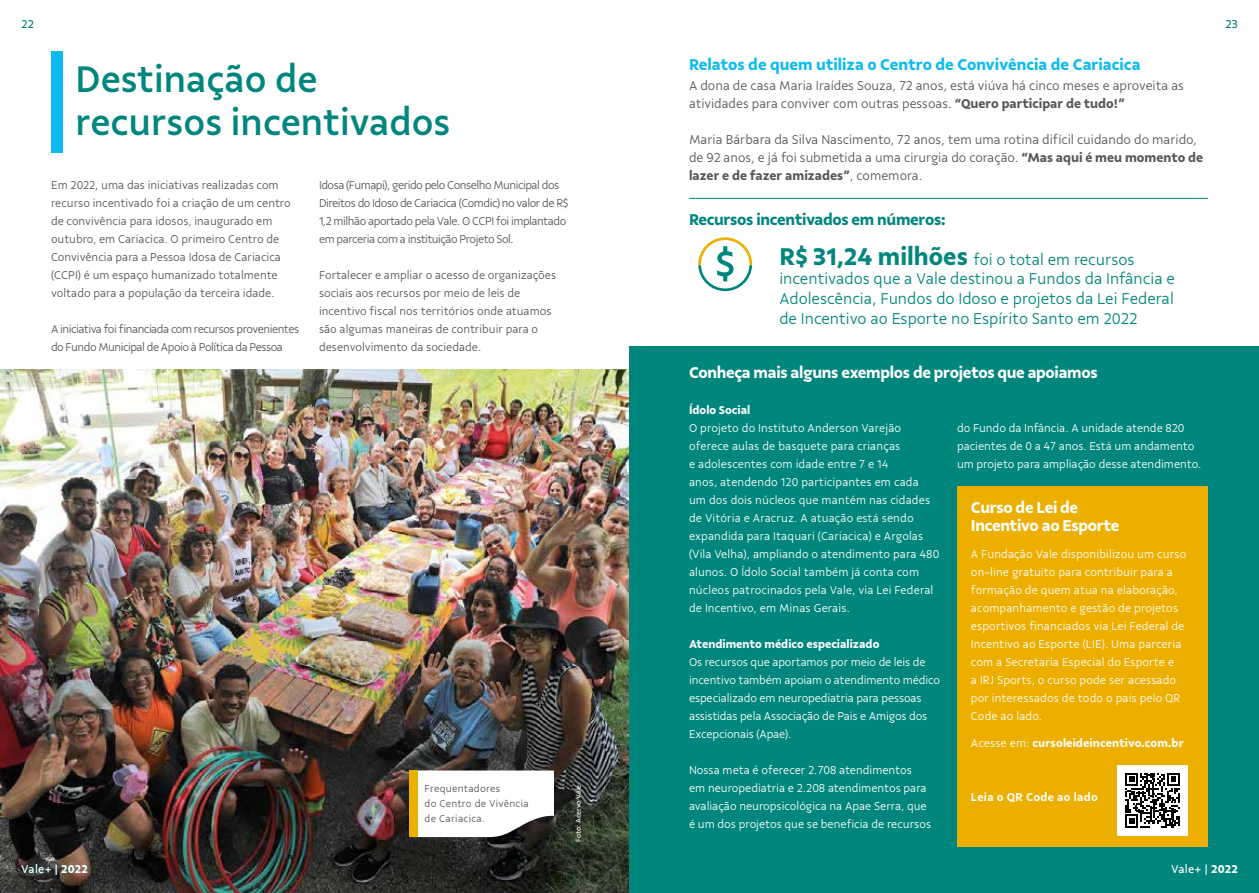
<style>
.page{position:relative;width:1259px;height:893px;background:#fff}
.page>*{position:absolute;margin:0;border:0;box-sizing:border-box;transform-origin:0 0}
.t1{font:500 39px/42.5px "Vale Sans";color:#00867d}
.t2{font:300 16.5px/19.8px "Vale Sans";color:#00867d}
.t3{font:700 16.5px/18px "Vale Sans";letter-spacing:-.02em;color:#fff}
.t4{font:700 16.5px "Vale Sans";color:#0bbbef}
.t5{font:700 16.5px "Vale Sans";letter-spacing:-.02em;color:#00867d}
.t6{font:300 13.5px/18px "Vale Sans";color:#575756}
.t7{font:300 12px/18px "Vale Sans";color:#fff}
.t8{font:300 12px/18px "Vale Sans";letter-spacing:-.005em;color:#575756}
.t9{font:300 12px/18px "Vale Sans";letter-spacing:-.04em;color:#575756}
.t10{font:700 12px "Vale Sans";color:#fff}
.t11{font:12px "Vale Sans";letter-spacing:.025em;color:#fff}
.t12{font:600 12px "Vale Sans";letter-spacing:.025em;color:#fff}
.t13{font:12px "Vale Sans";color:#017e7a}
.t14{font:300 10.5px/15px "Vale Sans";letter-spacing:.025em;color:#565555}
.t15{font:7.5px "Vale Sans";letter-spacing:-.01em;color:#fff}
.s1{font-weight:700}
.s2{font-weight:700;font-size:25.5px}
.s3{font-weight:300}
</style>
<div class="page">
<div style="left:51px;top:51px;width:11px;height:102px;background:#0bbbef"></div>
<img style="left:0;top:369px;width:629px;height:524px">
<svg style="left:698px;top:237px;width:55px;height:55px"></svg>
<hr style="left:689px;top:198px;width:519px;height:1px;background:#00867d">
<div style="left:629px;top:346px;width:630px;height:547px;background:#00867d"></div>
<div style="left:957px;top:486px;width:251px;height:360px;background:#ecaf00"></div>
<div style="left:1117px;top:765px;width:70px;height:70px;background:#fff"></div>
<svg style="left:1125px;top:773px;width:55px;height:55px"></svg>
<svg style="left:417px;top:770px;width:137px;height:67px"></svg>
<div style="left:409px;top:770px;width:8px;height:67px;background:#ecaf00"></div>
<p class="t13" style="left:21px;top:16px;width:14px">22</p>
<p class="t13" style="left:1225px;top:16px;width:14px">23</p>
<h1 class="t1" style="left:75px;top:58px;width:376px">Destinação de recursos incentivados</h1>
<p class="t8" style="left:51px;top:176px;width:241px">Em 2022, uma das iniciativas realizadas com recurso incentivado foi a criação de um centro de convivência para idosos, inaugurado em outubro, em Cariacica. O primeiro Centro de Convivência para a Pessoa Idosa de Cariacica (CCPI) é um espaço humanizado totalmente voltado para a população da terceira idade.</p>
<p class="t9" style="left:51px;top:320px;width:250px">A iniciativa foi financiada com recursos provenientes do Fundo Municipal de Apoio à Política da Pessoa</p>
<p class="t9" style="left:319px;top:176px;width:251px">Idosa (Fumapi), gerido pelo Conselho Municipal dos Direitos do Idoso de Cariacica (Comdic) no valor de R$ 1,2 milhão aportado pela Vale. O CCPI foi implantado em parceria com a instituição Projeto Sol.</p>
<p class="t8" style="left:319px;top:266px;width:239px">Fortalecer e ampliar o acesso de organizações sociais aos recursos por meio de leis de incentivo fiscal nos territórios onde atuamos são algumas maneiras de contribuir para o desenvolvimento da sociedade.</p>
<p class="t14" style="left:424px;top:781px;width:106px">Frequentadores<br>do Centro de Vivência de Cariacica.</p>
<p class="t15" style="left:574px;top:842px;width:59px;rotate:-90deg">Foto: Acervo Vale</p>
<h2 class="t4" style="left:689px;top:54px;width:453px">Relatos de quem utiliza o Centro de Convivência de Cariacica</h2>
<p class="t6" style="left:689px;top:76px;width:496px">A dona de casa Maria Iraídes Souza, 72 anos, está viúva há cinco meses e aproveita as atividades para conviver com outras pessoas. <span class="s1">“Quero participar de tudo!”</span></p>
<p class="t6" style="left:689px;top:130px;width:515px">Maria Bárbara da Silva Nascimento, 72 anos, tem uma rotina difícil cuidando do marido, de 92 anos, e já foi submetida a uma cirurgia do coração. <span class="s1">“Mas aqui é meu momento de lazer e de fazer amizades”</span>, comemora.</p>
<h2 class="t5" style="left:689px;top:209px;width:258px">Recursos incentivados em números:</h2>
<h2 class="t2" style="left:779px;top:249px;width:397px"><span class="s2">R$ 31,24 milhões</span> foi o total em recursos incentivados que a Vale destinou a Fundos da Infância e Adolescência, Fundos do Idoso e projetos da Lei Federal de Incentivo ao Esporte no Espírito Santo em 2022</h2>
<h2 class="t3" style="left:689px;top:363px;width:410px">Conheça mais alguns exemplos de projetos que apoiamos</h2>
<p class="t10" style="left:689px;top:403px;width:63px">Ídolo Social</p>
<p class="t7" style="left:689px;top:419px;width:252px">O projeto do Instituto Anderson Varejão oferece aulas de basquete para crianças<br>e adolescentes com idade entre 7 e 14<br>anos, atendendo 120 participantes em cada<br>um dos dois núcleos que mantém nas cidades de Vitória e Aracruz. A atuação está sendo expandida para Itaquari (Cariacica) e Argolas (Vila Velha), ampliando o atendimento para 480 alunos. O Ídolo Social também já conta com núcleos patrocinados pela Vale, via Lei Federal de Incentivo, em Minas Gerais.</p>
<p class="t10" style="left:689px;top:637px;width:192px">Atendimento médico especializado</p>
<p class="t7" style="left:689px;top:653px;width:252px">Os recursos que aportamos por meio de leis de incentivo também apoiam o atendimento médico especializado em neuropediatria para pessoas assistidas pela Associação de Pais e Amigos dos Excepcionais (Apae).</p>
<p class="t7" style="left:689px;top:761px;width:244px">Nossa meta é oferecer 2.708 atendimentos em neuropediatria e 2.208 atendimentos para avaliação neuropsicológica na Apae Serra, que é um dos projetos que se beneficia de recursos</p>
<p class="t7" style="left:957px;top:419px;width:246px">do Fundo da Infância. A unidade atende 820 pacientes de 0 a 47 anos. Está um andamento um projeto para ampliação desse atendimento.</p>
<h2 class="t3" style="left:971px;top:498px;width:150px">Curso de Lei de<br>Incentivo ao Esporte</h2>
<p class="t7" style="left:971px;top:545px;width:217px">A Fundação Vale disponibilizou um curso on-line gratuito para contribuir para a formação de quem atua na elaboração, acompanhamento e gestão de projetos esportivos financiados via Lei Federal de Incentivo ao Esporte (LIE). Uma parceria com a Secretaria Especial do Esporte e<br>a IRJ Sports, o curso pode ser acessado por interessados de todo o país pelo QR Code ao lado.</p>
<p class="t10" style="left:971px;top:736px;width:214px"><span class="s3">Acesse em:</span> cursoleideincentivo.com.br</p>
<p class="t12" style="left:971px;top:790px;width:128px">Leia o QR Code ao lado</p>
<p class="t11" style="left:21px;top:862px;width:68px">Vale+ | <span class="s1">2022</span></p>
<p class="t11" style="left:1171px;top:862px;width:68px">Vale+ | <span class="s1">2022</span></p>
</div>
